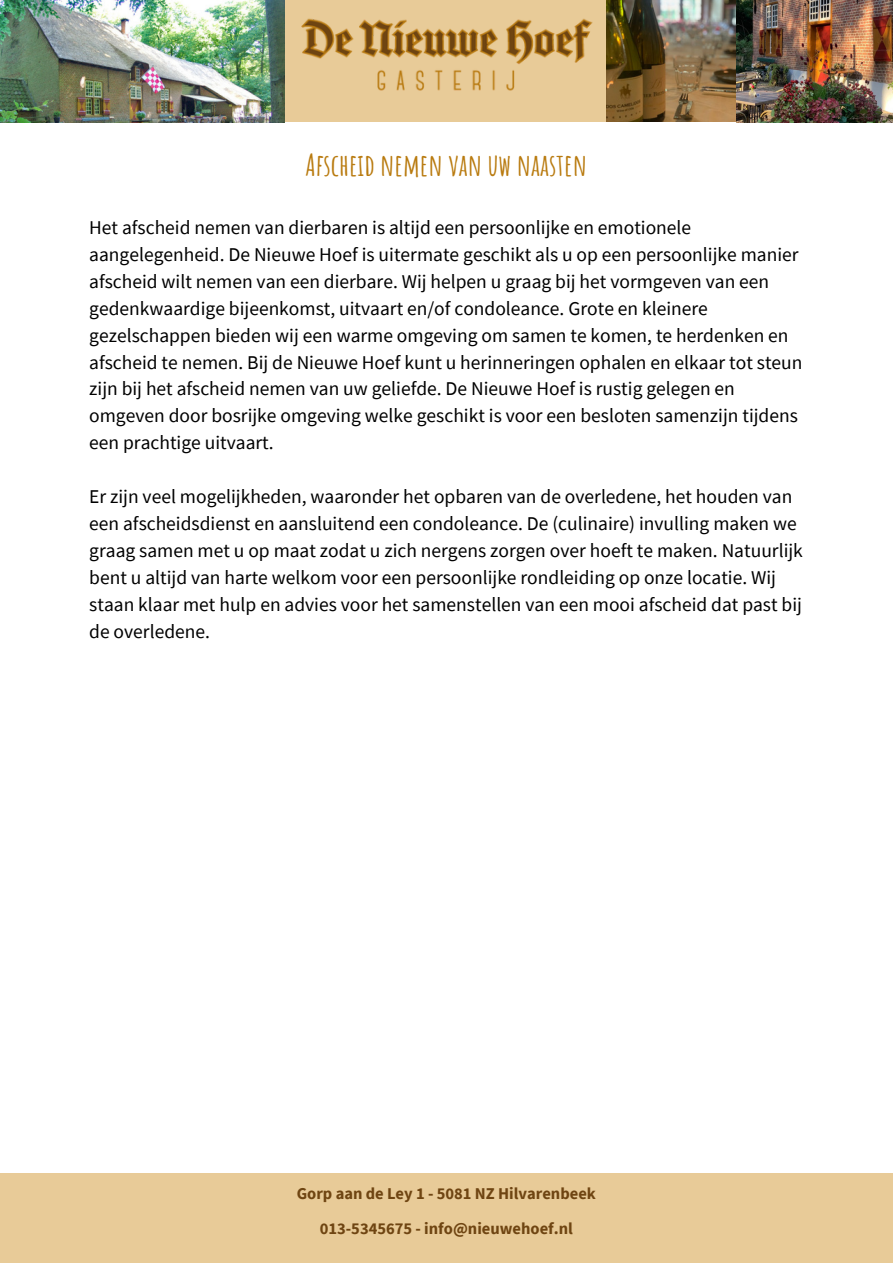
<style>
.page{position:relative;width:893px;height:1264px;background:#fff}
.page>*{position:absolute;margin:0;border:0;box-sizing:border-box;transform-origin:0 0}
.t1{font:700 30px "Amatic SC";color:#b97b10}
.t2{font:19.5px/27px "Source Sans Pro";color:#000}
.t3{font:700 16.5px "Source Sans Pro";color:#6f4512}
</style>
<div class="page">
<svg style="left:284px;top:0;width:322px;height:122px;background:#dbbb84"></svg>
<img style="left:0;top:0;width:284px;height:123px">
<img style="left:606px;top:0;width:286px;height:122px">
<div style="left:0;top:1173px;width:892px;height:89px;background:#e8cb98"></div>
<p class="t1" style="left:305px;top:146px;width:283px">Afscheid nemen van uw naasten</p>
<p class="t2" style="left:89px;top:213px;width:714px">Het afscheid nemen van dierbaren is altijd een persoonlijke en emotionele aangelegenheid. De Nieuwe Hoef is uitermate geschikt als u op een persoonlijke manier afscheid wilt nemen van een dierbare. Wij helpen u graag bij het vormgeven van een gedenkwaardige bijeenkomst, uitvaart en/of condoleance. Grote en kleinere gezelschappen bieden wij een warme omgeving om samen te komen, te herdenken en afscheid te nemen. Bij de Nieuwe Hoef kunt u herinneringen ophalen en elkaar tot steun zijn bij het afscheid nemen van uw geliefde. De Nieuwe Hoef is rustig gelegen en omgeven door bosrijke omgeving welke geschikt is voor een besloten samenzijn tijdens een prachtige uitvaart.</p>
<p class="t2" style="left:89px;top:483px;width:715px">Er zijn veel mogelijkheden, waaronder het opbaren van de overledene, het houden van een afscheidsdienst en aansluitend een condoleance. De (culinaire) invulling maken we graag samen met u op maat zodat u zich nergens zorgen over hoeft te maken. Natuurlijk bent u altijd van harte welkom voor een persoonlijke rondleiding op onze locatie. Wij staan klaar met hulp en advies voor het samenstellen van een mooi afscheid dat past bij de overledene.</p>
<p class="t3" style="left:297px;top:1182px;width:300px">Gorp aan de Ley 1 - 5081 NZ Hilvarenbeek</p>
<p class="t3" style="left:320px;top:1217px;width:255px">013-5345675 - info@nieuwehoef.nl</p>
</div>
